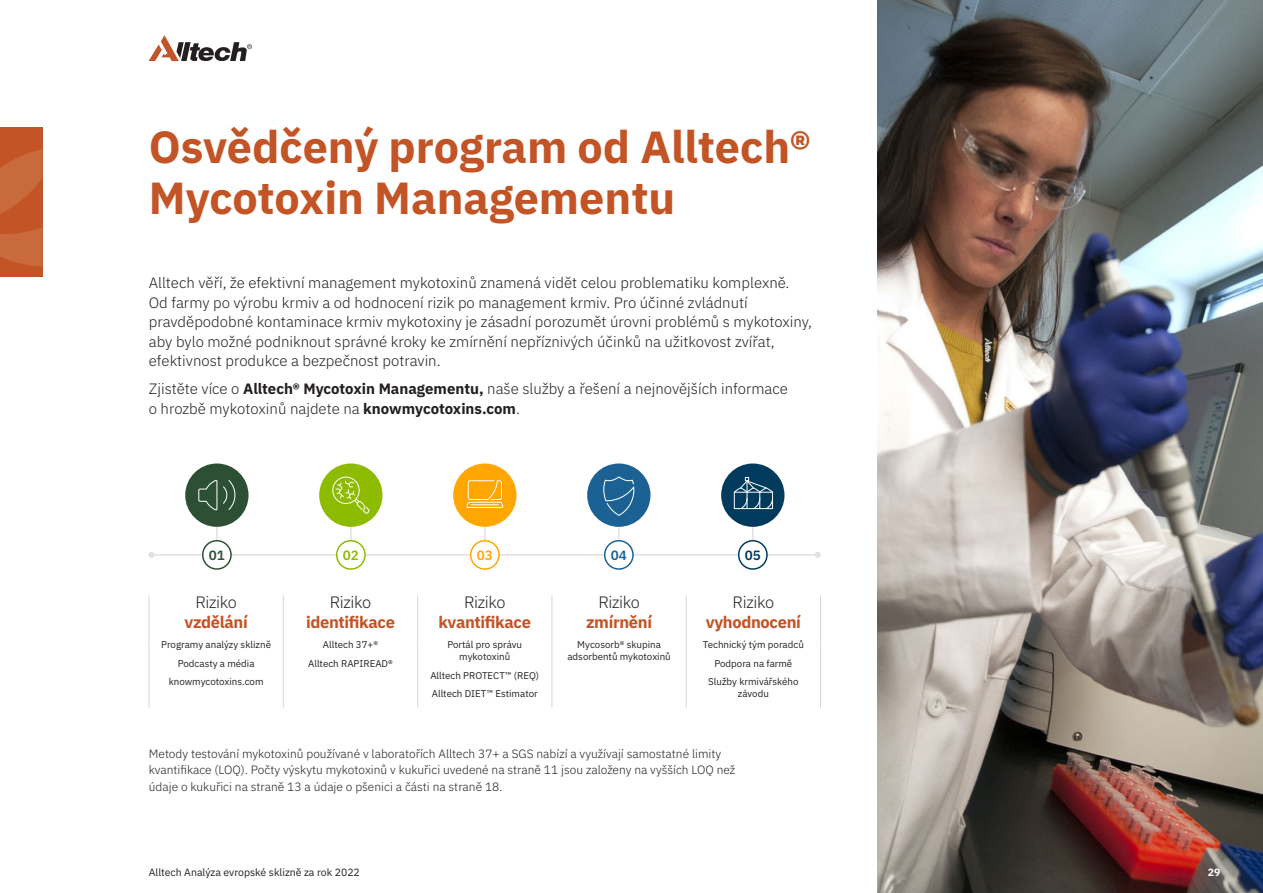
<style>
.page{position:relative;width:1263px;height:893px;background:#fff}
.page>*{position:absolute;margin:0;border:0;box-sizing:border-box;transform-origin:0 0}
.t1{font:700 45px/51px "IBM Plex Sans";color:#c25426}
.t2{font:700 16.5px "IBM Plex Sans";letter-spacing:-.02em;color:#c25426}
.t3{font:300 16.5px "IBM Plex Sans";letter-spacing:-.02em;color:#231f20}
.t4{font:300 15px/19.5px "IBM Plex Sans";color:#231f20}
.t5{font:600 13.35px "IBM Plex Sans";color:#2d5035}
.t6{font:600 13.35px "IBM Plex Sans";color:#8dbb00}
.t7{font:600 13.35px "IBM Plex Sans";color:#ffa700}
.t8{font:600 13.35px "IBM Plex Sans";color:#1b6194}
.t9{font:600 13.35px "IBM Plex Sans";color:#003a5d}
.t10{font:300 12px/16.5px "IBM Plex Sans";color:#231f20}
.t11{font:10.5px "IBM Plex Sans";color:#231f20}
.t12{font:700 10.5px "IBM Plex Sans";color:#fff}
.t13{font:9.75px/18.5px "IBM Plex Sans";color:#231f20;text-align:center}
.s1{font-weight:700}
</style>
<div class="page">
<img style="left:878px;top:0;width:385px;height:893px">
<div style="left:0;top:128px;width:43px;height:149px;background:#c25426"></div>
<svg style="left:0;top:149px;width:43px;height:118px"></svg>
<hr style="left:151px;top:554px;width:667px;height:2px;background:#e2dfdf">
<svg style="left:148px;top:552px;width:6px;height:6px"></svg>
<svg style="left:815px;top:552px;width:6px;height:6px"></svg>
<svg style="left:350px;top:527px;width:2px;height:13px"></svg>
<div style="left:337px;top:541px;width:28px;height:28px;background:#fff;border-radius:50%"></div>
<div style="left:336px;top:540px;width:30px;height:30px;border:1px solid #8dbb00;border-radius:50%"></div>
<div style="left:319px;top:463px;width:63px;height:64px;background:#8dbb00;border-radius:50%"></div>
<div style="left:332px;top:477px;width:28px;height:27px;border:1px solid #fff;border-radius:50%"></div>
<svg style="left:335px;top:480px;width:34px;height:34px"></svg>
<svg style="left:618px;top:527px;width:2px;height:13px"></svg>
<div style="left:605px;top:541px;width:28px;height:28px;background:#fff;border-radius:50%"></div>
<div style="left:604px;top:540px;width:30px;height:30px;border:1px solid #1b6194;border-radius:50%"></div>
<div style="left:587px;top:463px;width:63px;height:64px;background:#1b6194;border-radius:50%"></div>
<svg style="left:603px;top:476px;width:31px;height:40px"></svg>
<svg style="left:752px;top:527px;width:1px;height:13px"></svg>
<div style="left:739px;top:541px;width:28px;height:28px;background:#fff;border-radius:50%"></div>
<div style="left:738px;top:540px;width:30px;height:30px;border:1px solid #003a5d;border-radius:50%"></div>
<div style="left:721px;top:463px;width:63px;height:64px;background:#003a5d;border-radius:50%"></div>
<svg style="left:734px;top:477px;width:39px;height:32px"></svg>
<svg style="left:484px;top:527px;width:2px;height:13px"></svg>
<div style="left:471px;top:541px;width:28px;height:28px;background:#fff;border-radius:50%"></div>
<div style="left:470px;top:540px;width:30px;height:30px;border:1px solid #ffa700;border-radius:50%"></div>
<div style="left:453px;top:463px;width:63px;height:64px;background:#ffa700;border-radius:50%"></div>
<svg style="left:466px;top:480px;width:37px;height:28px"></svg>
<svg style="left:216px;top:527px;width:2px;height:13px"></svg>
<div style="left:203px;top:541px;width:28px;height:28px;background:#fff;border-radius:50%"></div>
<div style="left:202px;top:540px;width:30px;height:30px;border:1px solid #2d5035;border-radius:50%"></div>
<div style="left:185px;top:463px;width:64px;height:64px;background:#2d5035;border-radius:50%"></div>
<svg style="left:198px;top:480px;width:37px;height:31px"></svg>
<hr style="left:149px;top:595px;width:1px;height:46px;background:#d9d7d5">
<hr style="left:283px;top:595px;width:1px;height:46px;background:#d9d7d5">
<hr style="left:417px;top:595px;width:1px;height:46px;background:#d9d7d5">
<hr style="left:552px;top:595px;width:1px;height:46px;background:#d9d7d5">
<hr style="left:686px;top:595px;width:1px;height:46px;background:#d9d7d5">
<hr style="left:820px;top:595px;width:1px;height:46px;background:#d9d7d5">
<hr style="left:149px;top:641px;width:1px;height:67px;background:#d9d7d5">
<hr style="left:283px;top:641px;width:1px;height:67px;background:#d9d7d5">
<hr style="left:417px;top:641px;width:1px;height:67px;background:#d9d7d5">
<hr style="left:552px;top:641px;width:1px;height:67px;background:#d9d7d5">
<hr style="left:686px;top:641px;width:1px;height:67px;background:#d9d7d5">
<hr style="left:820px;top:641px;width:1px;height:67px;background:#d9d7d5">
<svg style="left:149px;top:35px;width:103px;height:26px"></svg>
<h1 class="t1" style="left:149px;top:117px;width:663px">Osvědčený program od Alltech®<br>Mycotoxin Managementu</h1>
<p class="t4" style="left:149px;top:272px;width:665px">Alltech věří, že efektivní management mykotoxinů znamená vidět celou problematiku komplexně.<br>Od farmy po výrobu krmiv a od hodnocení rizik po management krmiv. Pro účinné zvládnutí pravděpodobné kontaminace krmiv mykotoxiny je zásadní porozumět úrovni problémů s mykotoxiny, aby bylo možné podniknout správné kroky ke zmírnění nepříznivých účinků na užitkovost zvířat, efektivnost produkce a bezpečnost potravin.</p>
<p class="t4" style="left:149px;top:378px;width:641px">Zjistěte více o <span class="s1">Alltech® Mycotoxin Managementu,</span> naše služby a řešení a nejnovějších informace o hrozbě mykotoxinů najdete na <span class="s1">knowmycotoxins.com</span>.</p>
<p class="t5" style="left:209px;top:544px;width:18px">01</p>
<p class="t6" style="left:343px;top:544px;width:18px">02</p>
<p class="t7" style="left:477px;top:544px;width:18px">03</p>
<p class="t8" style="left:611px;top:544px;width:18px">04</p>
<p class="t9" style="left:745px;top:544px;width:18px">05</p>
<p class="t3" style="left:195px;top:590px;width:43px">Riziko</p>
<p class="t2" style="left:185px;top:609px;width:65px">vzdělání</p>
<p class="t3" style="left:330px;top:590px;width:43px">Riziko</p>
<p class="t2" style="left:306px;top:609px;width:90px">identifikace</p>
<p class="t3" style="left:464px;top:590px;width:43px">Riziko</p>
<p class="t2" style="left:439px;top:609px;width:94px">kvantifikace</p>
<p class="t3" style="left:598px;top:590px;width:43px">Riziko</p>
<p class="t2" style="left:586px;top:609px;width:68px">zmírnění</p>
<p class="t3" style="left:733px;top:590px;width:43px">Riziko</p>
<p class="t2" style="left:706px;top:609px;width:96px">vyhodnocení</p>
<p class="t13" style="left:161px;top:635px;width:111px">Programy analýzy sklizně<br>Podcasty a média knowmycotoxins.com</p>
<p class="t13" style="left:308px;top:635px;width:86px">Alltech 37+®<br>Alltech RAPIREAD®</p>
<p class="t13" style="left:447px;top:638px;width:76px;line-height:12px">Portál pro správu mykotoxinů</p>
<p class="t13" style="left:430px;top:665px;width:110px;text-align:left">Alltech PROTECT™ (REQ)<br>Alltech DIET™ Estimator</p>
<p class="t13" style="left:567px;top:638px;width:105px;line-height:12px">Mycosorb® skupina adsorbentů mykotoxinů</p>
<p class="t13" style="left:703px;top:635px;width:102px">Technický tým poradců<br>Podpora na farmě<br>Služby krmivářského</p>
<p class="t13" style="left:738px;top:684px;width:33px">závodu</p>
<p class="t10" style="left:149px;top:744px;width:588px">Metody testování mykotoxinů používané v laboratořích Alltech 37+ a SGS nabízí a využívají samostatné limity kvantifikace (LOQ). Počty výskytu mykotoxinů v kukuřici uvedené na straně 11 jsou založeny na vyšších LOQ než údaje o kukuřici na straně 13 a údaje o pšenici a části na straně 18.</p>
<p class="t11" style="left:149px;top:864px;width:213px">Alltech Analýza evropské sklizně za rok 2022</p>
<p class="t12" style="left:1208px;top:864px;width:14px">29</p>
</div>
